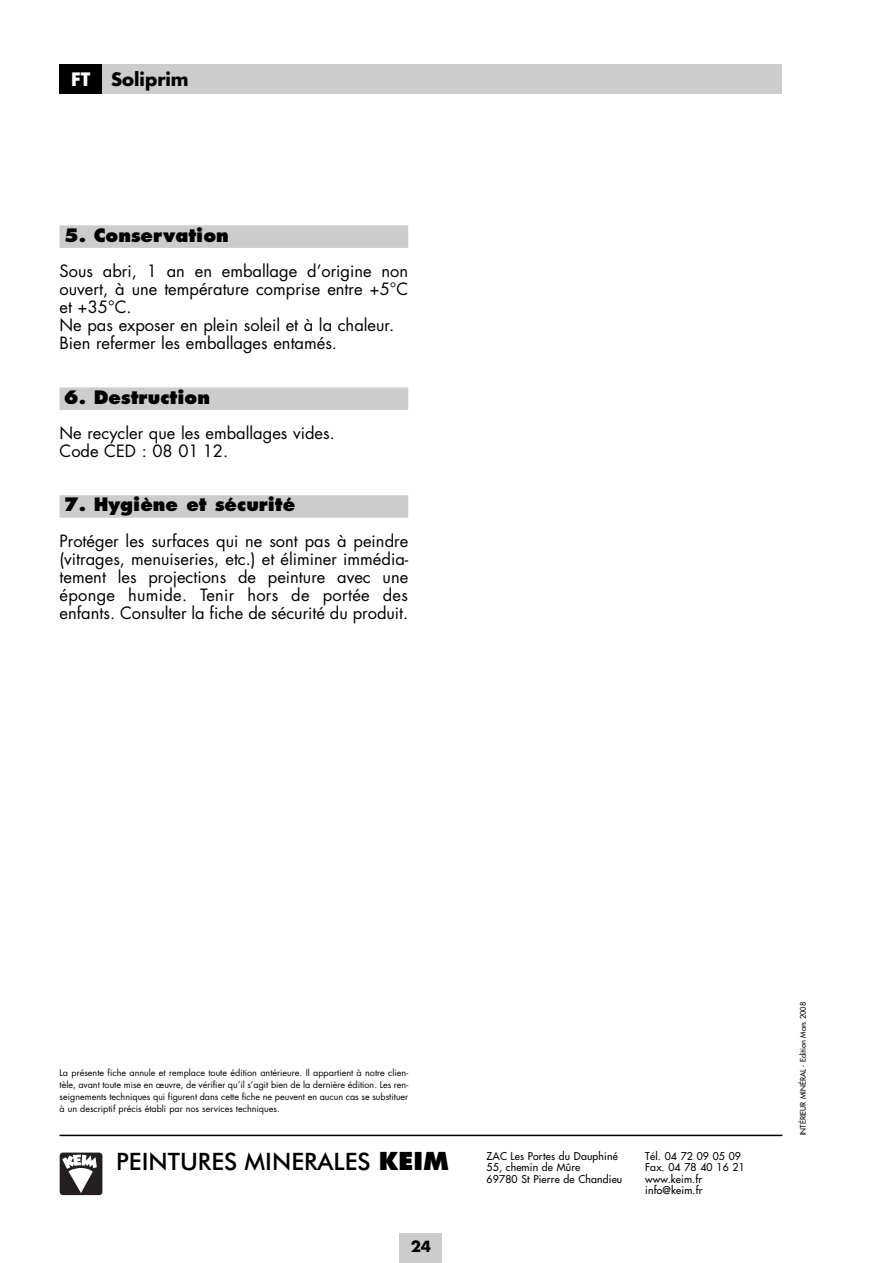
<style>
.page{position:relative;width:893px;height:1263px;background:#fff}
.page>*{position:absolute;margin:0;border:0;box-sizing:border-box;transform-origin:0 0}
.t1{font:500 24px "Futura BT";color:#000}
.t2{font:800 18px "Futura";color:#000}
.t3{font:700 18px "Futura";color:#000}
.t4{font:700 18px "Futura";color:#fff}
.t5{font:16.5px/18px "Futura";color:#000}
.t6{font:700 15px "Futura";color:#000}
.t7{font:10.5px/11.4px "Futura";letter-spacing:.015em;color:#000}
.t8{font:9px/11.9px "Futura";color:#000;text-align:justify}
.t9{font:7.5px "Futura";color:#000}
.s1{font-family:"Futura";font-weight:800}
</style>
<div class="page">
<hr style="left:892px;top:64px;width:1px;height:89px;background:#ccc">
<hr style="left:892px;top:64px;width:1px;height:30px;background:#000">
<div style="left:60px;top:64px;width:722px;height:30px;background:#ccc"></div>
<div style="left:60px;top:225px;width:348px;height:23px;background:#ccc"></div>
<div style="left:60px;top:387px;width:348px;height:23px;background:#ccc"></div>
<div style="left:60px;top:495px;width:348px;height:23px;background:#ccc"></div>
<div style="left:400px;top:1233px;width:42px;height:30px;background:#ccc"></div>
<div style="left:60px;top:64px;width:42px;height:30px;background:#000"></div>
<hr style="left:60px;top:1135px;width:722px;height:1px;background:#000">
<svg style="left:59px;top:1152px;width:44px;height:44px"></svg>
<div style="left:60px;top:1152px;width:42px;height:43px;background:#231f20;border-radius:3px"></div>
<svg style="left:62px;top:1154px;width:35px;height:39px"></svg>
<p class="t4" style="left:71px;top:71px;width:21px">FT</p>
<p class="t3" style="left:111px;top:71px;width:79px">Soliprim</p>
<p class="t2" style="left:64px;top:227px;width:167px">5. Conservation</p>
<p class="t5" style="left:60px;top:263px;width:350px">Sous abri, 1 an en emballage d’origine non ouvert, à une température comprise entre +5°C et +35°C.<br>Ne pas exposer en plein soleil et à la chaleur.<br>Bien refermer les emballages entamés.</p>
<p class="t2" style="left:64px;top:389px;width:148px">6. Destruction</p>
<p class="t5" style="left:60px;top:425px;width:277px">Ne recycler que les emballages vides.<br>Code CED : 08 01 12.</p>
<p class="t2" style="left:64px;top:497px;width:233px">7. Hygiène et sécurité</p>
<p class="t5" style="left:60px;top:533px;width:350px;text-align:justify">Protéger les surfaces qui ne sont pas à peindre (vitrages, menuiseries, etc.) et éliminer immédia&shy;tement les projections de peinture avec une éponge humide. Tenir hors de portée des enfants. Consulter la fiche de sécurité du produit.</p>
<p class="t8" style="left:60px;top:1068px;width:350px">La présente fiche annule et remplace toute édition antérieure. Il appartient à notre clien&shy;tèle, avant toute mise en œuvre, de vérifier qu’il s’agit bien de la dernière édition. Les ren&shy;seignements techniques qui figurent dans cette fiche ne peuvent en aucun cas se substituer à un descriptif précis établi par nos services techniques.</p>
<h1 class="t1" style="left:116px;top:1151px;width:334px">PEINTURES MINERALES <span class="s1">KEIM</span></h1>
<p class="t7" style="left:487px;top:1151px;width:137px">ZAC Les Portes du Dauphiné<br>55, chemin de Mûre<br>69780 St Pierre de Chandieu</p>
<p class="t7" style="left:645px;top:1151px;width:101px">Tél. 04 72 09 05 09<br>Fax. 04 78 40 16 21 www.keim.fr info@keim.fr</p>
<p class="t6" style="left:411px;top:1239px;width:22px">24</p>
<p class="t9" style="left:799px;top:1135px;width:135px;rotate:-90deg">INTÉRIEUR MINÉRAL - Edition Mars 2008</p>
</div>
